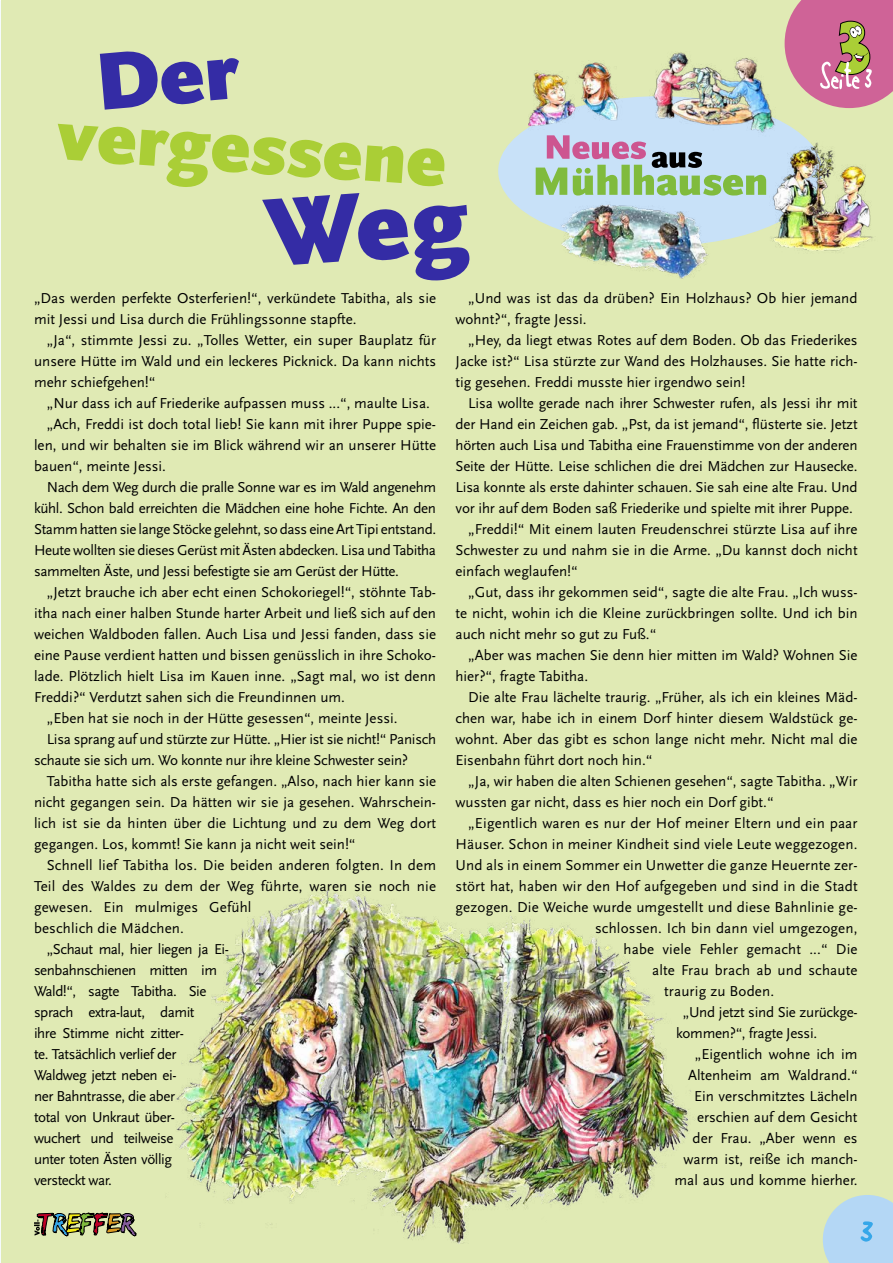
<style>
.page{position:relative;width:893px;height:1263px;background:#fff}
.page>*{position:absolute;margin:0;border:0;box-sizing:border-box;transform-origin:0 0}
.t1{font:90px "Handschrift";color:#36a7e9}
.t2{font:900 75.45px "Scala Sans OT";color:#aace36}
.t3{font:51px "Druckschrift";letter-spacing:-.1em;color:#fff}
.t4{font:15px/21px "Scala Sans OT";color:#000}
.t5{font:15px "Scala Sans OT";letter-spacing:-.025em;color:#000}
.t6{font:15px "Scala Sans OT";letter-spacing:-.03em;color:#000}
.t7{font:15px "Scala Sans OT";letter-spacing:-.02em;color:#000}
.s1{font-family:"Handschrift";font-size:83.7px}
</style>
<div class="page">
<div style="left:1px;top:0;width:892px;height:1263px;background:#e0eab4"></div>
<div style="left:498px;top:96px;width:324px;height:150px;background:#c8e1f8;border-radius:50%"></div>
<svg style="left:536px;top:141px;width:227px;height:55px"></svg>
<svg style="left:823px;top:1195px;width:70px;height:68px;background:#b8d9ed"></svg>
<svg style="left:785px;top:0;width:108px;height:108px;background:#d0739a"></svg>
<svg style="left:34px;top:1212px;width:102px;height:24px"></svg>
<img style="left:575px;top:62px;width:60px;height:112px">
<img style="left:528px;top:62px;width:51px;height:110px">
<img style="left:645px;top:52px;width:135px;height:81px">
<img style="left:559px;top:204px;width:151px;height:75px">
<img style="left:763px;top:140px;width:110px;height:111px">
<img style="left:166px;top:890px;width:525px;height:354px">
<h2 class="t2" style="left:60px;top:91px;width:392px;rotate:4deg">vergessene</h2>
<h3 class="t3" style="left:817px;top:58px;width:59px"><sup>3</sup>Seite<span class="s1">3</span></h3>
<p class="t4" style="left:34px;top:288px;width:403px">„Das werden perfekte Osterferien!“, verkündete Tabitha, als sie mit Jessi und Lisa durch die Frühlingssonne stapfte.</p>
<p class="t4" style="left:34px;top:330px;width:404px;text-align:justify;text-indent:13px">„Ja“, stimmte Jessi zu. „Tolles Wetter, ein super Bauplatz für unsere Hütte im Wald und ein leckeres Picknick. Da kann nichts mehr schiefgehen!“</p>
<p class="t4" style="left:47px;top:393px;width:385px">„Nur dass ich auf Friederike aufpassen muss ...“, maulte Lisa.</p>
<p class="t4" style="left:47px;top:414px;width:391px">„Ach, Freddi ist doch total lieb! Sie kann mit ihrer Puppe spie-</p>
<p class="t4" style="left:34px;top:435px;width:404px">len, und wir behalten sie im Blick während wir an unserer Hütte</p>
<p class="t4" style="left:34px;top:456px;width:133px">bauen“, meinte Jessi.</p>
<p class="t5" style="left:47px;top:479px;width:391px">Nach dem Weg durch die pralle Sonne war es im Wald angenehm</p>
<p class="t5" style="left:34px;top:500px;width:403px">kühl. Schon bald erreichten die Mädchen eine hohe Fichte. An den</p>
<p class="t5" style="left:34px;top:521px;width:404px">Stamm hatten sie lange Stöcke gelehnt, so dass eine Art Tipi entstand.</p>
<p class="t5" style="left:34px;top:542px;width:404px">Heute wollten sie dieses Gerüst mit Ästen abdecken. Lisa und Tabitha</p>
<p class="t5" style="left:34px;top:563px;width:366px">sammelten Äste, und Jessi befestigte sie am Gerüst der Hütte.</p>
<p class="t4" style="left:47px;top:582px;width:391px">„Jetzt brauche ich aber echt einen Schokoriegel!“, stöhnte Tab-</p>
<p class="t4" style="left:34px;top:603px;width:403px">itha nach einer halben Stunde harter Arbeit und ließ sich auf den</p>
<p class="t4" style="left:34px;top:624px;width:403px">weichen Waldboden fallen. Auch Lisa und Jessi fanden, dass sie</p>
<p class="t4" style="left:34px;top:645px;width:404px">eine Pause verdient hatten und bissen genüsslich in ihre Schoko-</p>
<p class="t4" style="left:34px;top:666px;width:403px">lade. Plötzlich hielt Lisa im Kauen inne. „Sagt mal, wo ist denn</p>
<p class="t4" style="left:34px;top:687px;width:312px">Freddi?“ Verdutzt sahen sich die Freundinnen um.</p>
<p class="t4" style="left:47px;top:708px;width:352px">„Eben hat sie noch in der Hütte gesessen“, meinte Jessi.</p>
<p class="t7" style="left:47px;top:731px;width:391px">Lisa sprang auf und stürzte zur Hütte. „Hier ist sie nicht!“ Panisch</p>
<p class="t7" style="left:34px;top:752px;width:376px">schaute sie sich um. Wo konnte nur ihre kleine Schwester sein?</p>
<p class="t4" style="left:47px;top:771px;width:391px">Tabitha hatte sich als erste gefangen. „Also, nach hier kann sie</p>
<p class="t4" style="left:34px;top:792px;width:404px">nicht gegangen sein. Da hätten wir sie ja gesehen. Wahrschein-</p>
<p class="t4" style="left:34px;top:813px;width:404px">lich ist sie da hinten über die Lichtung und zu dem Weg dort</p>
<p class="t4" style="left:34px;top:834px;width:323px">gegangen. Los, kommt! Sie kann ja nicht weit sein!“</p>
<p class="t4" style="left:47px;top:855px;width:391px">Schnell lief Tabitha los. Die beiden anderen folgten. In dem</p>
<p class="t4" style="left:34px;top:876px;width:403px">Teil des Waldes zu dem der Weg führte, waren sie noch nie</p>
<p class="t4" style="left:34px;top:897px;width:219px">gewesen. Ein mulmiges Gefühl</p>
<p class="t4" style="left:34px;top:918px;width:151px">beschlich die Mädchen.</p>
<p class="t6" style="left:47px;top:941px;width:184px">„Schaut mal, hier liegen ja Ei-</p>
<p class="t6" style="left:34px;top:962px;width:185px">senbahnschienen mitten im</p>
<p class="t6" style="left:34px;top:983px;width:174px">Wald!“, sagte Tabitha. Sie</p>
<p class="t6" style="left:34px;top:1004px;width:162px">sprach extra-laut, damit</p>
<p class="t6" style="left:34px;top:1025px;width:151px">ihre Stimme nicht zitter-</p>
<p class="t6" style="left:34px;top:1046px;width:144px">te. Tatsächlich verlief der</p>
<p class="t6" style="left:34px;top:1067px;width:144px">Waldweg jetzt neben ei-</p>
<p class="t6" style="left:34px;top:1088px;width:142px">ner Bahntrasse, die aber</p>
<p class="t6" style="left:34px;top:1109px;width:143px">total von Unkraut über-</p>
<p class="t6" style="left:34px;top:1130px;width:141px">wuchert und teilweise</p>
<p class="t6" style="left:34px;top:1151px;width:140px">unter toten Ästen völlig</p>
<p class="t6" style="left:34px;top:1172px;width:79px">versteckt war.</p>
<p class="t4" style="left:455px;top:288px;width:403px;text-indent:13px">„Und was ist das da drüben? Ein Holzhaus? Ob hier jemand wohnt?“, fragte Jessi.</p>
<p class="t4" style="left:455px;top:330px;width:404px;text-align:justify;text-indent:13px">„Hey, da liegt etwas Rotes auf dem Boden. Ob das Friederikes Jacke ist?“ Lisa stürzte zur Wand des Holzhauses. Sie hatte rich&shy;tig gesehen. Freddi musste hier irgendwo sein!</p>
<p class="t4" style="left:468px;top:393px;width:391px">Lisa wollte gerade nach ihrer Schwester rufen, als Jessi ihr mit</p>
<p class="t4" style="left:455px;top:414px;width:404px">der Hand ein Zeichen gab. „Pst, da ist jemand“, flüsterte sie. Jetzt</p>
<p class="t4" style="left:455px;top:435px;width:404px">hörten auch Lisa und Tabitha eine Frauenstimme von der anderen</p>
<p class="t4" style="left:455px;top:456px;width:404px">Seite der Hütte. Leise schlichen die drei Mädchen zur Hausecke.</p>
<p class="t4" style="left:455px;top:477px;width:403px">Lisa konnte als erste dahinter schauen. Sie sah eine alte Frau. Und</p>
<p class="t4" style="left:455px;top:498px;width:399px">vor ihr auf dem Boden saß Friederike und spielte mit ihrer Puppe.</p>
<p class="t4" style="left:468px;top:519px;width:391px">„Freddi!“ Mit einem lauten Freudenschrei stürzte Lisa auf ihre</p>
<p class="t4" style="left:455px;top:540px;width:404px">Schwester zu und nahm sie in die Arme. „Du kannst doch nicht</p>
<p class="t4" style="left:455px;top:561px;width:124px">einfach weglaufen!“</p>
<p class="t4" style="left:468px;top:582px;width:391px">„Gut, dass ihr gekommen seid“, sagte die alte Frau. „Ich wuss-</p>
<p class="t4" style="left:455px;top:603px;width:404px">te nicht, wohin ich die Kleine zurückbringen sollte. Und ich bin</p>
<p class="t4" style="left:455px;top:624px;width:202px">auch nicht mehr so gut zu Fuß.“</p>
<p class="t4" style="left:468px;top:645px;width:391px">„Aber was machen Sie denn hier mitten im Wald? Wohnen Sie</p>
<p class="t4" style="left:455px;top:666px;width:134px">hier?“, fragte Tabitha.</p>
<p class="t4" style="left:468px;top:687px;width:391px">Die alte Frau lächelte traurig. „Früher, als ich ein kleines Mäd-</p>
<p class="t4" style="left:455px;top:708px;width:403px">chen war, habe ich in einem Dorf hinter diesem Waldstück ge-</p>
<p class="t4" style="left:455px;top:729px;width:404px">wohnt. Aber das gibt es schon lange nicht mehr. Nicht mal die</p>
<p class="t4" style="left:455px;top:750px;width:198px">Eisenbahn führt dort noch hin.“</p>
<p class="t4" style="left:468px;top:771px;width:391px">„Ja, wir haben die alten Schienen gesehen“, sagte Tabitha. „Wir</p>
<p class="t4" style="left:455px;top:792px;width:320px">wussten gar nicht, dass es hier noch ein Dorf gibt.“</p>
<p class="t4" style="left:468px;top:813px;width:391px">„Eigentlich waren es nur der Hof meiner Eltern und ein paar</p>
<p class="t4" style="left:455px;top:834px;width:404px">Häuser. Schon in meiner Kindheit sind viele Leute weggezogen.</p>
<p class="t4" style="left:455px;top:855px;width:404px">Und als in einem Sommer ein Unwetter die ganze Heuernte zer-</p>
<p class="t4" style="left:455px;top:876px;width:404px">stört hat, haben wir den Hof aufgegeben und sind in die Stadt</p>
<p class="t4" style="left:455px;top:897px;width:404px">gezogen. Die Weiche wurde umgestellt und diese Bahnlinie ge-</p>
<p class="t4" style="left:595px;top:918px;width:264px">schlossen. Ich bin dann viel umgezogen,</p>
<p class="t4" style="left:624px;top:939px;width:236px">habe viele Fehler gemacht ...“ Die</p>
<p class="t4" style="left:652px;top:960px;width:207px">alte Frau brach ab und schaute</p>
<p class="t4" style="left:664px;top:981px;width:112px">traurig zu Boden.</p>
<p class="t7" style="left:683px;top:1004px;width:176px">„Und jetzt sind Sie zurückge-</p>
<p class="t7" style="left:676px;top:1025px;width:143px">kommen?“, fragte Jessi.</p>
<p class="t4" style="left:695px;top:1044px;width:164px">„Eigentlich wohne ich im</p>
<p class="t4" style="left:688px;top:1065px;width:171px">Altenheim am Waldrand.“</p>
<p class="t4" style="left:694px;top:1086px;width:165px">Ein verschmitztes Lächeln</p>
<p class="t4" style="left:697px;top:1107px;width:162px">erschien auf dem Gesicht</p>
<p class="t4" style="left:693px;top:1128px;width:166px">der Frau. „Aber wenn es</p>
<p class="t4" style="left:684px;top:1149px;width:176px">warm ist, reiße ich manch-</p>
<p class="t4" style="left:675px;top:1170px;width:184px">mal aus und komme hierher.</p>
<h1 class="t1" style="left:856px;top:1200px;width:23px">3</h1>
</div>
